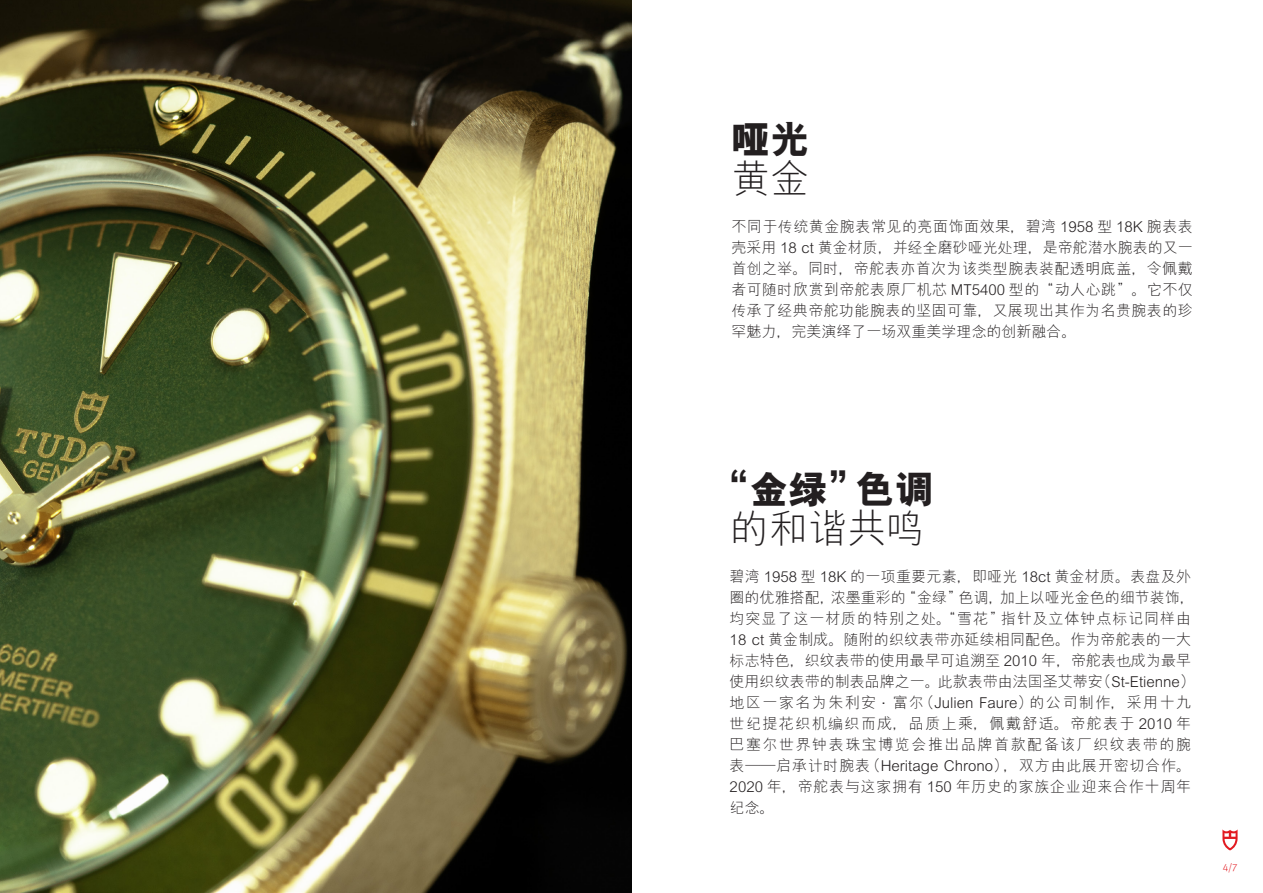
<style>
.page{position:relative;width:1263px;height:893px;background:#fff}
.page>*{position:absolute;margin:0;border:0;box-sizing:border-box;transform-origin:0 0}
.SC_-_Subheading_-_Bo{font:800 39px "M Hei PRC";color:#231f20}
.SC_-_Subheading_-_Li{font:300 39px "M Hei PRC";color:#231f20}
.SC_-_Body{font:300 15px/21px "M Hei PRC";letter-spacing:.01em;color:#231f20;text-align:justify}
.t1{font:300 10.5px "Meta Pro";color:#e21a21}
.s1{font-family:"M Hei HK"}
</style>
<div class="page">
<img style="left:0;top:0;width:631px;height:893px">
<svg style="left:1222px;top:829px;width:15px;height:21px"></svg>
<p class="SC_-_Subheading_-_Bo" style="left:731px;top:118px;width:79px">哑光</p>
<p class="SC_-_Subheading_-_Li" style="left:731px;top:159px;width:79px">黄金</p>
<p class="SC_-_Body" style="left:731px;top:215px;width:463px">不同于传统黄金腕表常见的亮面饰面效果，碧湾 1958 型 18K 腕表表壳采用 18 ct 黄金材质，并经全磨砂哑光处理，是帝舵潜水腕表的又一首创之举。同时，帝舵表亦首次为该类型腕表装配透明底盖，令佩戴者可随时欣赏到帝舵表原厂机芯 MT5400 型的“动人心跳”。它不仅传承了经典帝舵功能腕表的坚固可靠，又展现出其作为名贵腕表的珍罕魅力，完美演绎了一场双重美学理念的创新融合。</p>
<p class="SC_-_Subheading_-_Bo" style="left:710px;top:468px;width:225px">“金绿”色调</p>
<p class="SC_-_Subheading_-_Li" style="left:730px;top:509px;width:196px">的和谐共鸣</p>
<p class="SC_-_Body" style="left:730px;top:566px;width:467px;text-align:left">碧湾 1958 型 18K 的一项重要元素，即哑光 18ct 黄金材质。表盘及外圈的优雅搭配，浓墨重彩的“金绿”色调，加上以哑光金色的细节装饰，均突显了这一材质的特别之处。“雪花”指针及立体钟点标记同样由18 ct 黄金制成。随附的织纹表带亦延续相同配色。作为帝舵表的一大标志特色，织纹表带的使用最早可追溯至 2010 年，帝舵表也成为最早使用织纹表带的制表品牌之一。此款表带由法国圣艾蒂安（St-Etienne）地区一家名为朱利安<span class="s1">．</span>富尔（Julien Faure）的公司制作，采用十九世纪提花织机编织而成，品质上乘，佩戴舒适。帝舵表于 2010 年巴塞尔世界钟表珠宝博览会推出品牌首款配备该厂织纹表带的腕表——启承计时腕表（Heritage Chrono），双方由此展开密切合作。2020 年，帝舵表与这家拥有 150 年历史的家族企业迎来合作十周年纪念。</p>
<p class="t1" style="left:1223px;top:860px;width:16px">4/7</p>
</div>
